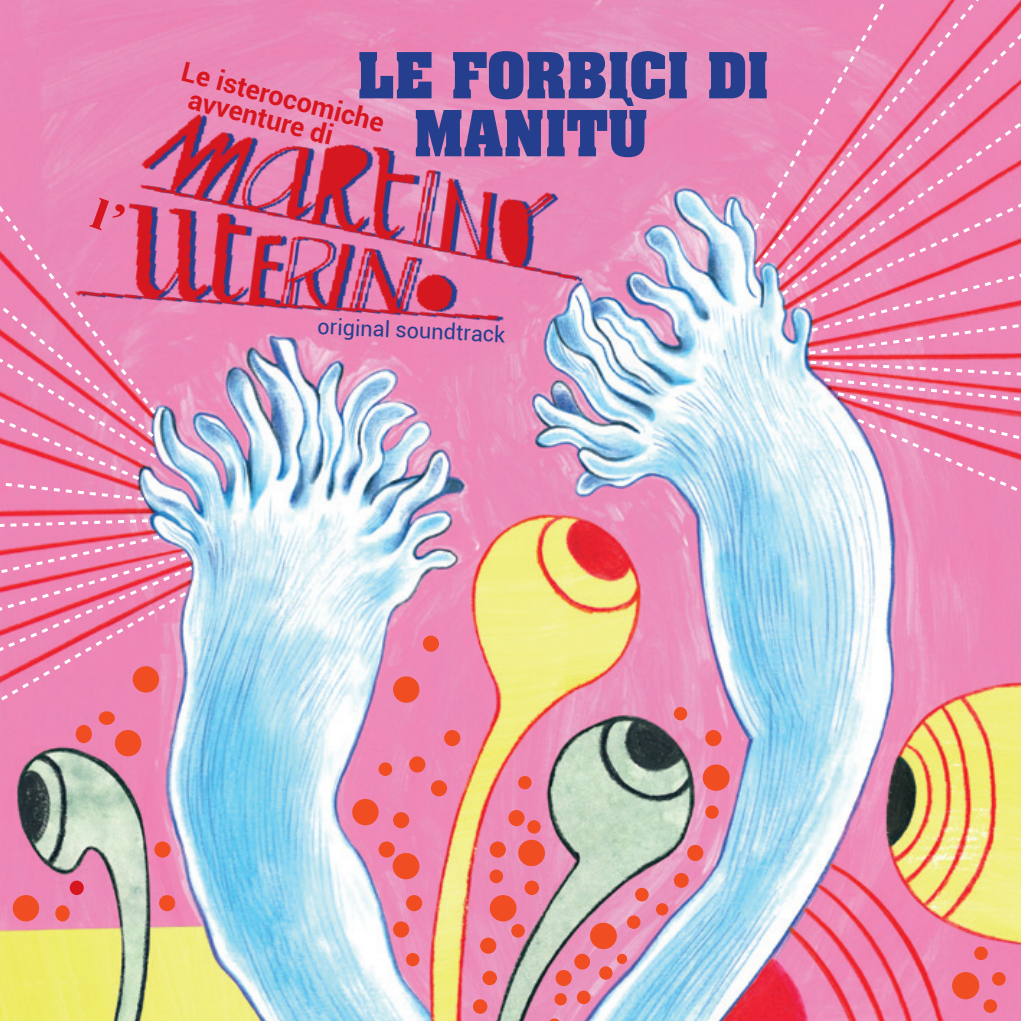
<style>
.page{position:relative;width:1021px;height:1021px;background:#fff}
.page>*{position:absolute;margin:0;border:0;box-sizing:border-box;transform-origin:0 0}
.t1{font:700 54px "Aachen";color:#253f8e}
.t2{font:700 27px "Roboto";color:#d7171f}
.t3{font:21.6px "Roboto";color:#253f8e}
</style>
<div class="page">
<img style="left:0;top:0;width:1020px;height:1020px">
<div style="left:13px;top:895px;width:26px;height:26px;background:#f04d22;border-radius:50%"></div>
<div style="left:70px;top:880px;width:14px;height:15px;background:#d7171f;border-radius:50%"></div>
<div style="left:55px;top:905px;width:15px;height:16px;background:#f04d22;border-radius:50%"></div>
<div style="left:154px;top:841px;width:17px;height:16px;background:#f04d22;border-radius:50%"></div>
<div style="left:159px;top:895px;width:16px;height:16px;background:#f04d22;border-radius:50%"></div>
<div style="left:423px;top:635px;width:16px;height:16px;background:#f04d22;border-radius:50%"></div>
<div style="left:393px;top:676px;width:26px;height:26px;background:#f04d22;border-radius:50%"></div>
<div style="left:444px;top:730px;width:16px;height:16px;background:#f04d22;border-radius:50%"></div>
<div style="left:378px;top:762px;width:14px;height:14px;background:#f04d22;border-radius:50%"></div>
<div style="left:489px;top:869px;width:14px;height:14px;background:#f04d22;border-radius:50%"></div>
<div style="left:635px;top:887px;width:13px;height:14px;background:#f04d22;border-radius:50%"></div>
<div style="left:511px;top:924px;width:14px;height:13px;background:#f04d22;border-radius:50%"></div>
<div style="left:352px;top:799px;width:26px;height:26px;background:#f04d22;border-radius:50%"></div>
<div style="left:393px;top:812px;width:16px;height:16px;background:#f04d22;border-radius:50%"></div>
<div style="left:489px;top:841px;width:17px;height:16px;background:#f04d22;border-radius:50%"></div>
<div style="left:480px;top:937px;width:16px;height:16px;background:#f04d22;border-radius:50%"></div>
<div style="left:508px;top:810px;width:16px;height:16px;background:#f04d22;border-radius:50%"></div>
<div style="left:409px;top:756px;width:16px;height:16px;background:#f04d22;border-radius:50%"></div>
<div style="left:555px;top:969px;width:16px;height:17px;background:#f04d22;border-radius:50%"></div>
<div style="left:431px;top:780px;width:16px;height:16px;background:#f04d22;border-radius:50%"></div>
<div style="left:378px;top:841px;width:17px;height:16px;background:#f04d22;border-radius:50%"></div>
<div style="left:392px;top:853px;width:27px;height:26px;background:#f04d22;border-radius:50%"></div>
<div style="left:518px;top:839px;width:27px;height:27px;background:#f04d22;border-radius:50%"></div>
<div style="left:702px;top:764px;width:27px;height:26px;background:#f04d22;border-radius:50%"></div>
<div style="left:489px;top:895px;width:27px;height:26px;background:#f04d22;border-radius:50%"></div>
<div style="left:590px;top:922px;width:27px;height:27px;background:#f04d22;border-radius:50%"></div>
<div style="left:406px;top:895px;width:16px;height:16px;background:#f04d22;border-radius:50%"></div>
<div style="left:393px;top:921px;width:16px;height:16px;background:#f04d22;border-radius:50%"></div>
<div style="left:406px;top:952px;width:13px;height:14px;background:#f04d22;border-radius:50%"></div>
<div style="left:518px;top:776px;width:13px;height:13px;background:#f04d22;border-radius:50%"></div>
<div style="left:527px;top:820px;width:13px;height:13px;background:#f04d22;border-radius:50%"></div>
<div style="left:524px;top:880px;width:15px;height:15px;background:#f04d22;border-radius:50%"></div>
<div style="left:482px;top:970px;width:15px;height:15px;background:#f04d22;border-radius:50%"></div>
<div style="left:473px;top:999px;width:14px;height:14px;background:#f04d22;border-radius:50%"></div>
<div style="left:952px;top:972px;width:27px;height:27px;background:#f04d22;border-radius:50%"></div>
<div style="left:974px;top:946px;width:13px;height:14px;background:#f04d22;border-radius:50%"></div>
<div style="left:992px;top:972px;width:13px;height:13px;background:#f04d22;border-radius:50%"></div>
<div style="left:983px;top:999px;width:14px;height:13px;background:#f04d22;border-radius:50%"></div>
<div style="left:674px;top:707px;width:13px;height:13px;background:#f04d22;border-radius:50%"></div>
<div style="left:705px;top:805px;width:13px;height:13px;background:#f04d22;border-radius:50%"></div>
<div style="left:599px;top:966px;width:13px;height:13px;background:#f04d22;border-radius:50%"></div>
<div style="left:705px;top:730px;width:16px;height:16px;background:#f04d22;border-radius:50%"></div>
<div style="left:687px;top:844px;width:16px;height:17px;background:#f04d22;border-radius:50%"></div>
<div style="left:627px;top:915px;width:13px;height:13px;background:#f04d22;border-radius:50%"></div>
<div style="left:656px;top:903px;width:12px;height:12px;background:#f04d22;border-radius:50%"></div>
<div style="left:554px;top:993px;width:13px;height:12px;background:#f04d22;border-radius:50%"></div>
<div style="left:674px;top:873px;width:14px;height:14px;background:#f04d22;border-radius:50%"></div>
<div style="left:617px;top:953px;width:10px;height:10px;background:#f04d22;border-radius:50%"></div>
<svg style="left:548px;top:1018px;width:12px;height:2px"></svg>
<div style="left:574px;top:953px;width:16px;height:16px;background:#f04d22;border-radius:50%"></div>
<div style="left:577px;top:990px;width:13px;height:14px;background:#f04d22;border-radius:50%"></div>
<svg style="left:0;top:126px;width:66px;height:72px;background:#eb88b7"></svg>
<svg style="left:0;top:517px;width:195px;height:222px;background:#e78db0"></svg>
<svg style="left:0;top:589px;width:189px;height:235px;background:#d98caa"></svg>
<svg style="left:752px;top:0;width:23px;height:271px;background:#e78fba"></svg>
<svg style="left:775px;top:0;width:245px;height:282px;background:#eb84b2"></svg>
<svg style="left:778px;top:23px;width:242px;height:275px;background:#ec85b1"></svg>
<svg style="left:796px;top:125px;width:224px;height:426px;background:#ea91b5"></svg>
<img style="left:66px;top:95px;width:526px;height:273px">
<svg style="left:0;top:198px;width:160px;height:304px;background:#e881ab"></svg>
<p class="t1" style="left:358px;top:37px;width:412px">LE FORBICI DI</p>
<p class="t1" style="left:413px;top:94px;width:236px">MANITÙ</p>
<p class="t2" style="left:187px;top:53px;width:209px;rotate:14deg">Le isterocomiche</p>
<p class="t2" style="left:193px;top:81px;width:150px;rotate:14deg">avventure di</p>
<p class="t3" style="left:318px;top:312px;width:189px;rotate:2deg">original soundtrack</p>
</div>
